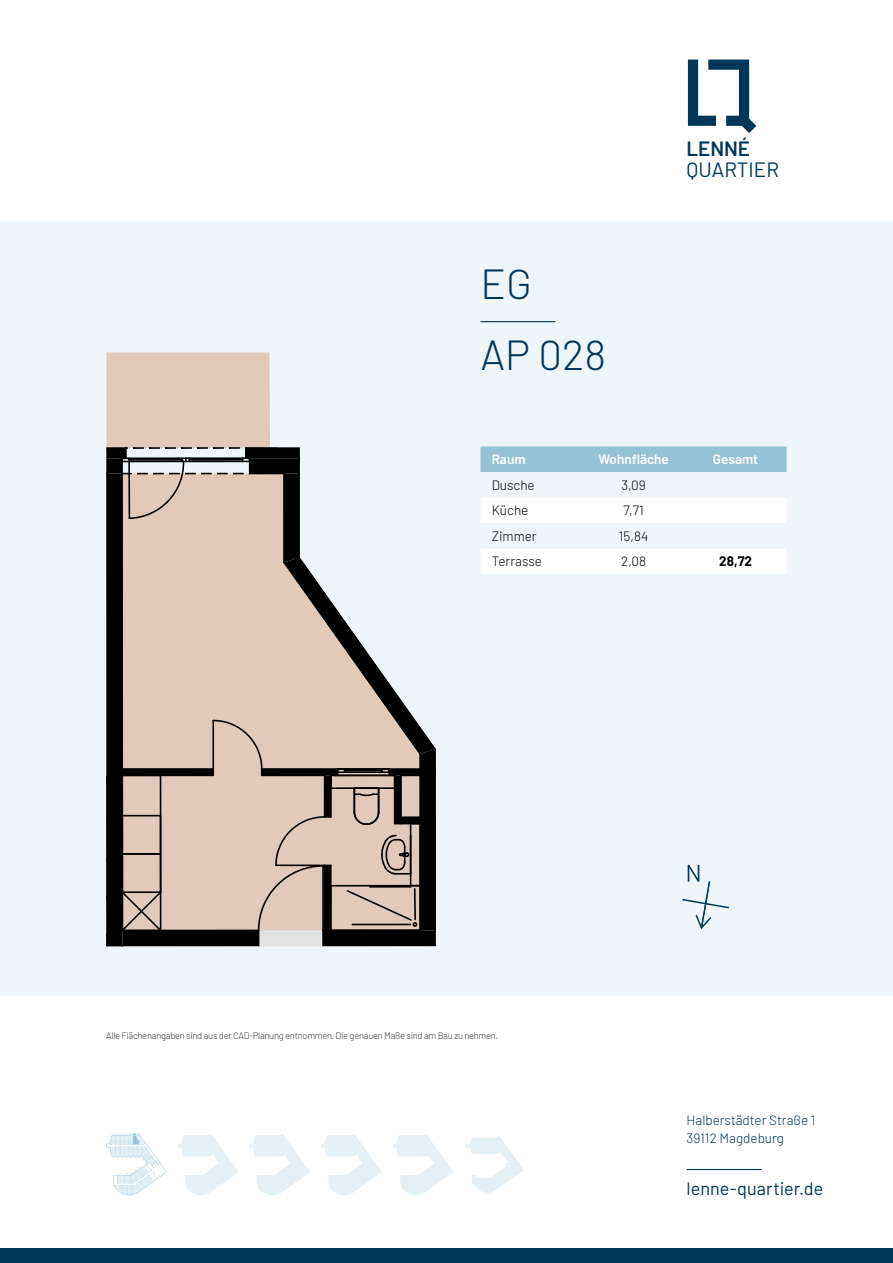
<style>
.page{position:relative;width:893px;height:1263px;background:#fff}
.page>*{position:absolute;margin:0;border:0;box-sizing:border-box;transform-origin:0 0}
.t1{font:300 42px "Barlow";color:#003758}
.t2{font:20.7px "Barlow";color:#003758}
.t3{font:600 20.7px "Barlow";letter-spacing:-.01em;color:#003758}
.t4{font:18px "Barlow";color:#003758}
.t5{font:300 13.5px "Barlow";color:#000}
.t6{font:300 13.5px/18px "Barlow";color:#003758}
.t7{font:600 13.5px "Barlow";color:#fff}
.t8{font:700 13.5px "Barlow";color:#000}
.t9{font:300 9.45px "Barlow";letter-spacing:-.03em;color:#3c3c3b}
</style>
<div class="page">
<svg style="left:688px;top:60px;width:68px;height:73px"></svg>
<div style="left:0;top:1248px;width:893px;height:15px;background:#003758"></div>
<hr style="left:687px;top:1169px;width:75px;height:1px;background:#003758">
<svg style="left:178px;top:1134px;width:60px;height:61px"></svg>
<svg style="left:250px;top:1134px;width:60px;height:61px"></svg>
<svg style="left:321px;top:1134px;width:61px;height:61px"></svg>
<svg style="left:393px;top:1134px;width:60px;height:61px"></svg>
<svg style="left:465px;top:1136px;width:59px;height:57px"></svg>
<div style="left:0;top:221px;width:893px;height:775px;background:#eff6f9"></div>
<svg style="left:106px;top:1132px;width:61px;height:63px"></svg>
<hr style="left:480px;top:321px;width:75px;height:1px;background:#003758">
<div style="left:480px;top:446px;width:307px;height:26px;background:#96c2d7"></div>
<svg style="left:481px;top:498px;width:306px;height:76px"></svg>
<svg style="left:106px;top:352px;width:330px;height:595px"></svg>
<svg style="left:682px;top:865px;width:47px;height:65px"></svg>
<h1 class="t1" style="left:480px;top:254px;width:53px">EG</h1>
<h1 class="t1" style="left:480px;top:324px;width:127px">AP 028</h1>
<h2 class="t3" style="left:687px;top:133px;width:65px">LENNÉ</h2>
<h2 class="t2" style="left:687px;top:155px;width:94px">QUARTIER</h2>
<h3 class="t7" style="left:492px;top:449px;width:35px">Raum</h3>
<h3 class="t7" style="left:598px;top:449px;width:72px">Wohnfläche</h3>
<h3 class="t7" style="left:713px;top:449px;width:47px">Gesamt</h3>
<h3 class="t5" style="left:492px;top:475px;width:45px">Dusche</h3>
<h3 class="t5" style="left:621px;top:475px;width:26px">3,09</h3>
<h3 class="t5" style="left:492px;top:501px;width:38px">Küche</h3>
<h3 class="t5" style="left:623px;top:501px;width:22px">7,71</h3>
<h3 class="t5" style="left:492px;top:526px;width:47px">Zimmer</h3>
<h3 class="t5" style="left:619px;top:526px;width:31px">15,84</h3>
<h3 class="t5" style="left:492px;top:552px;width:52px">Terrasse</h3>
<h3 class="t5" style="left:621px;top:552px;width:26px">2,08</h3>
<h3 class="t8" style="left:719px;top:551px;width:34px">28,72</h3>
<p class="t9" style="left:106px;top:1028px;width:393px">Alle Flächenangaben sind aus der CAD-Planung entnommen. Die genauen Maße sind am Bau zu nehmen.</p>
<h3 class="t6" style="left:687px;top:1110px;width:131px">Halberstädter Straße 1<br>39112 Magdeburg</h3>
<h3 class="t4" style="left:687px;top:1176px;width:138px">lenne-quartier.de</h3>
</div>
